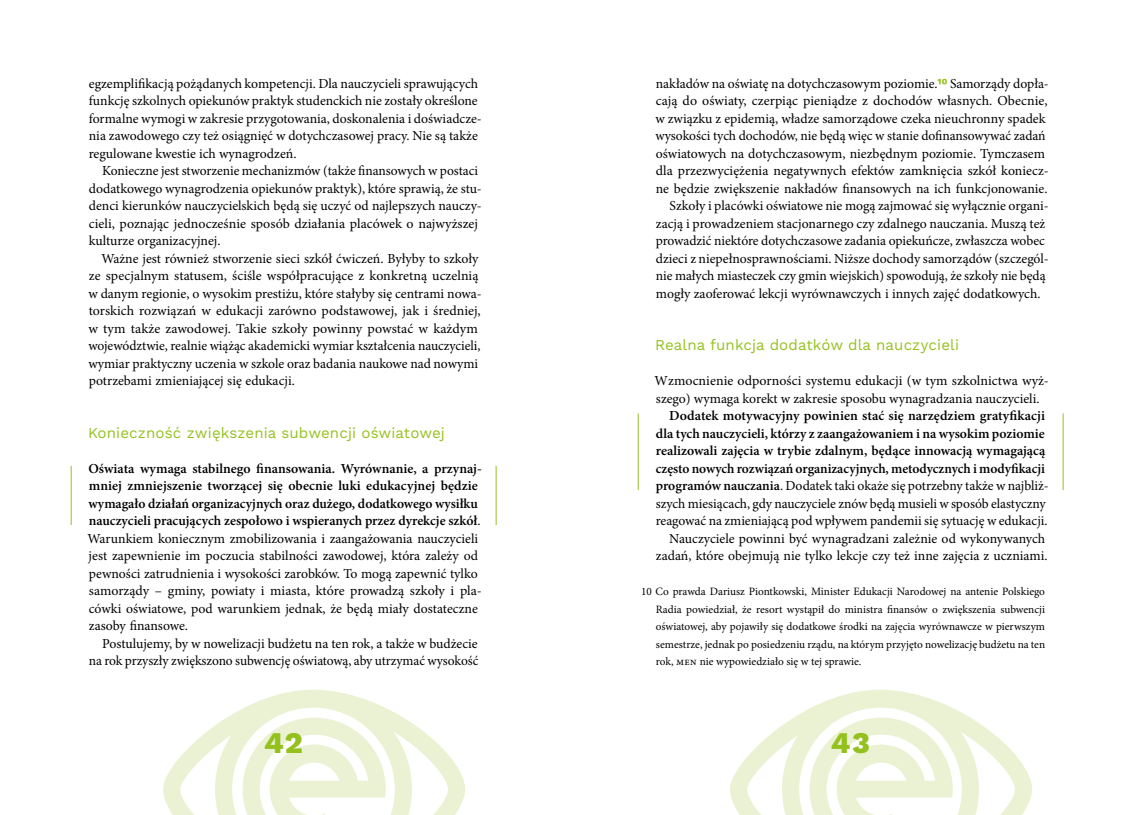
<style>
.page{position:relative;width:1134px;height:815px;background:#fff}
.page>*{position:absolute;margin:0;border:0;box-sizing:border-box;transform-origin:0 0}
.t1{font:800 30px "Work Sans";color:#95c11f}
.t2{font:15px "Work Sans";letter-spacing:.01em;color:#95c11f}
.t3{font:13.75px/17.5px "Minion Pro";color:#000}
.t4{font:11.25px/17.5px "Minion Pro";color:#000;text-align:justify}
.s1{font-weight:600}
.s2{font-family:"Work Sans";font-weight:700;color:#95c11f}
</style>
<div class="page">
<svg style="left:730px;top:690px;width:302px;height:125px"></svg>
<svg style="left:163px;top:690px;width:302px;height:125px"></svg>
<hr style="left:496px;top:466px;width:1px;height:59px;background:#95c11f">
<hr style="left:71px;top:466px;width:1px;height:59px;background:#95c11f">
<hr style="left:1063px;top:413px;width:1px;height:77px;background:#95c11f">
<hr style="left:638px;top:413px;width:1px;height:77px;background:#95c11f">
<p class="t3" style="left:89px;top:74px;width:395px">egzemplifikacją pożądanych kompetencji. Dla nauczycieli sprawujących funkcję szkolnych opiekunów praktyk studenckich nie zostały określone formalne wymogi w zakresie przygotowania, doskonalenia i doświadcze&shy;nia zawodowego czy też osiągnięć w dotychczasowej pracy. Nie są także regulowane kwestie ich wynagrodzeń.</p>
<p class="t3" style="left:89px;top:162px;width:395px;text-indent:13px">Konieczne jest stworzenie mechanizmów (także finansowych w postaci dodatkowego wynagrodzenia opiekunów praktyk), które sprawią, że stu&shy;denci kierunków nauczycielskich będą się uczyć od najlepszych nauczy&shy;cieli, poznając jednocześnie sposób działania placówek o najwyższej kulturze organizacyjnej.</p>
<p class="t3" style="left:88px;top:249px;width:395px;text-indent:13px">Ważne jest również stworzenie sieci szkół ćwiczeń. Byłyby to szkoły ze specjalnym statusem, ściśle współpracujące z konkretną uczelnią w danym regionie, o wysokim prestiżu, które stałyby się centrami nowa&shy;torskich rozwiązań w edukacji zarówno podstawowej, jak i średniej, w tym także zawodowej. Takie szkoły powinny powstać w każdym województwie, realnie wiążąc akademicki wymiar kształcenia nauczycieli, wymiar praktyczny uczenia w szkole oraz badania naukowe nad nowymi potrzebami zmieniającej się edukacji.</p>
<p class="t2" style="left:88px;top:424px;width:358px">Konieczność zwiększenia subwencji oświatowej</p>
<p class="t3" style="left:88px;top:459px;width:396px"><span class="s1">Oświata wymaga stabilnego finansowania. Wyrównanie, a przynaj&shy;mniej zmniejszenie tworzącej się obecnie luki edukacyjnej będzie wymagało działań organizacyjnych oraz dużego, dodatkowego wysiłku nauczycieli pracujących zespołowo i wspieranych przez dyrekcje szkół</span>.<br>Warunkiem koniecznym zmobilizowania i zaangażowania nauczycieli jest zapewnienie im poczucia stabilności zawodowej, która zależy od pewności zatrudnienia i wysokości zarobków. To mogą zapewnić tylko samorządy – gminy, powiaty i miasta, które prowadzą szkoły i pla&shy;cówki oświatowe, pod warunkiem jednak, że będą miały dostateczne zasoby finansowe.</p>
<p class="t3" style="left:89px;top:634px;width:391px;text-align:right">Postulujemy, by w nowelizacji budżetu na ten rok, a także w budżecie na rok przyszły zwiększono subwencję oświatową, aby utrzymać wysokość</p>
<p class="t3" style="left:656px;top:74px;width:395px">nakładów na oświatę na dotychczasowym poziomie.<span class="s2">10</span> Samorządy dopła-</p>
<p class="t3" style="left:656px;top:92px;width:393px">cają do oświaty, czerpiąc pieniądze z dochodów własnych. Obecnie,</p>
<p class="t3" style="left:655px;top:109px;width:392px">w związku z epidemią, władze samorządowe czeka nieuchronny spadek</p>
<p class="t3" style="left:655px;top:127px;width:392px">wysokości tych dochodów, nie będą więc w stanie dofinansowywać zadań</p>
<p class="t3" style="left:656px;top:144px;width:391px">oświatowych na dotychczasowym, niezbędnym poziomie. Tymczasem</p>
<p class="t3" style="left:656px;top:162px;width:394px">dla przezwyciężenia negatywnych efektów zamknięcia szkół koniecz-</p>
<p class="t3" style="left:656px;top:179px;width:393px">ne będzie zwiększenie nakładów finansowych na ich funkcjonowanie.</p>
<p class="t3" style="left:669px;top:197px;width:381px">Szkoły i placówki oświatowe nie mogą zajmować się wyłącznie organi-</p>
<p class="t3" style="left:656px;top:214px;width:391px">zacją i prowadzeniem stacjonarnego czy zdalnego nauczania. Muszą też</p>
<p class="t3" style="left:656px;top:232px;width:391px">prowadzić niektóre dotychczasowe zadania opiekuńcze, zwłaszcza wobec</p>
<p class="t3" style="left:656px;top:249px;width:394px">dzieci z niepełnosprawnościami. Niższe dochody samorządów (szczegól-</p>
<p class="t3" style="left:656px;top:267px;width:391px">nie małych miasteczek czy gmin wiejskich) spowodują, że szkoły nie będą</p>
<p class="t3" style="left:656px;top:284px;width:386px">mogły zaoferować lekcji wyrównawczych i innych zajęć dodatkowych.</p>
<p class="t2" style="left:655px;top:336px;width:305px">Realna funkcja dodatków dla nauczycieli</p>
<p class="t3" style="left:655px;top:372px;width:396px">Wzmocnienie odporności systemu edukacji (w tym szkolnictwa wyż&shy;szego) wymaga korekt w zakresie sposobu wynagradzania nauczycieli.</p>
<p class="t3" style="left:656px;top:407px;width:395px;text-align:right"><span class="s1">Dodatek motywacyjny powinien stać się narzędziem gratyfikacji dla tych nauczycieli, którzy z zaangażowaniem i na wysokim poziomie realizowali zajęcia w trybie zdalnym, będące innowacją wymagającą często nowych rozwiązań organizacyjnych, metodycznych i modyfikacji programów nauczania</span>. Dodatek taki okaże się potrzebny także w najbliż&shy;szych miesiącach, gdy nauczyciele znów będą musieli w sposób elastyczny reagować na zmieniającą pod wpływem pandemii się sytuację w edukacji.<br>Nauczyciele powinni być wynagradzani zależnie od wykonywanych zadań, które obejmują nie tylko lekcje czy też inne zajęcia z uczniami.</p>
<p class="t4" style="left:656px;top:583px;width:391px;text-indent:-15px">10 Co prawda Dariusz Piontkowski, Minister Edukacji Narodowej na antenie Polskiego Radia powiedział, że resort wystąpił do ministra finansów o zwiększenia subwencji oświatowej, aby pojawiły się dodatkowe środki na zajęcia wyrównawcze w pierwszym semestrze, jednak po posiedzeniu rządu, na którym przyjęto nowelizację budżetu na ten rok, MEN nie wypowiedziało się w tej sprawie.</p>
<h1 class="t1" style="left:264px;top:725px;width:40px">42</h1>
<h1 class="t1" style="left:831px;top:725px;width:41px">43</h1>
</div>
